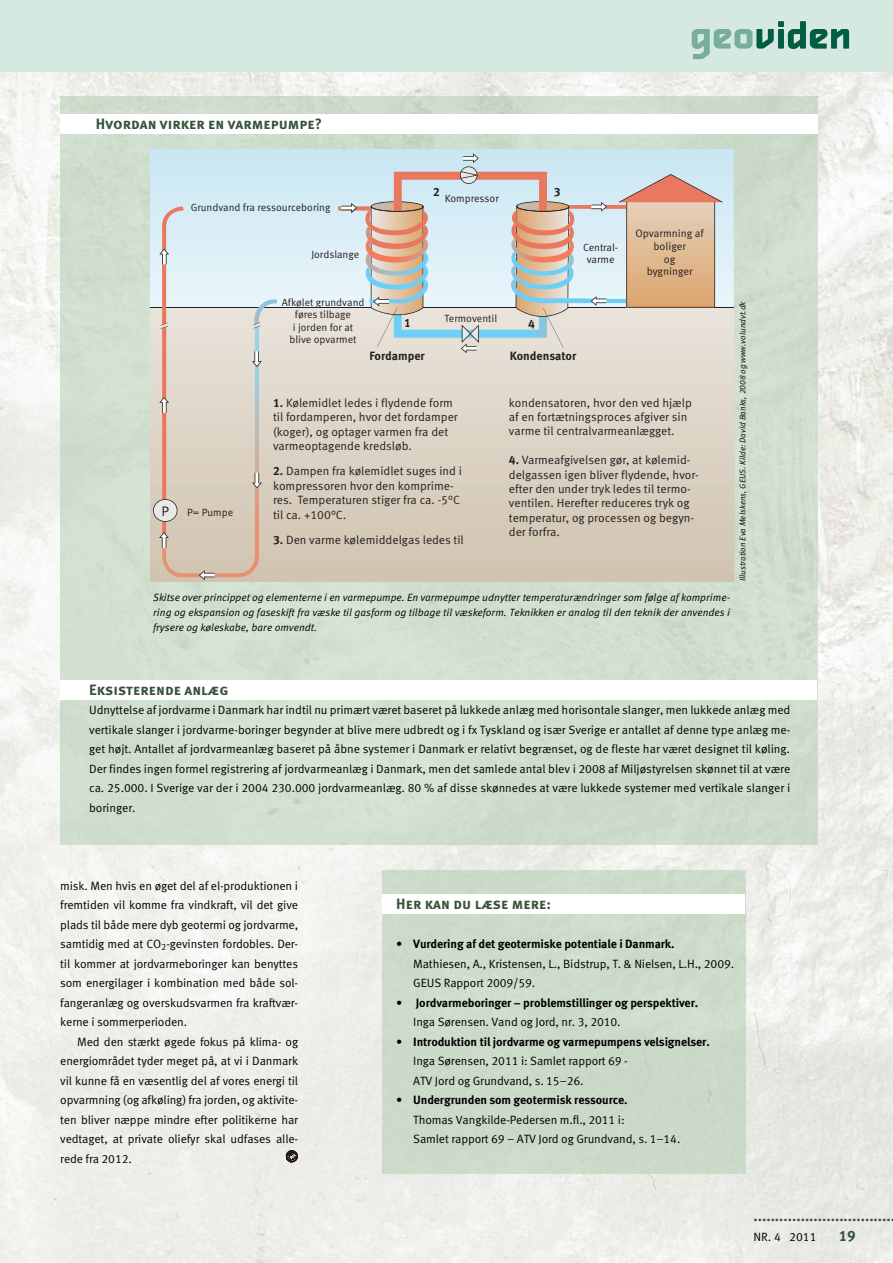
<style>
.page{position:relative;width:893px;height:1263px;background:#fff}
.page>*{position:absolute;margin:0;border:0;box-sizing:border-box;transform-origin:0 0}
.t1{font:700 15px "Meta Sc Offc";color:#365337}
.t2{font:700 15px "Meta Offc";color:#365337}
.t3{font:13.8px "Meta Offc Norm";color:#231f20}
.t4{font:12px/19.5px "Meta Offc Norm";letter-spacing:-.01em;color:#000;text-align:justify}
.t5{font:12px/14.4px "Meta Offc Norm";color:#231f20}
.t6{font:700 12px "Meta Offc";letter-spacing:-.01em;color:#000}
.t7{font:700 12px "Meta Offc";color:#231f20}
.t8{font:10.8px/12.6px "Meta Offc Norm";color:#231f20;text-align:center}
.t9{font:10.5px/15px "Meta Offc Norm Ita";color:#000;text-align:justify}
.t10{font:10.5px/12.6px "Meta Offc Norm";color:#231f20;text-align:center}
.t11{font:8.25px "Meta Offc Norm Ita";color:#000}
.s1{font-family:"Meta Offc";font-weight:700}
.s2{font-family:"Meta Offc Norm";font-weight:400}
</style>
<div class="page">
<img style="left:0;top:71px;width:893px;height:428px">
<img style="left:0;top:499px;width:893px;height:764px">
<div style="left:0;top:0;width:893px;height:71px;background:#d6e9e1"></div>
<svg style="left:692px;top:21px;width:157px;height:38px"></svg>
<svg style="left:286px;top:1151px;width:11px;height:11px"></svg>
<div style="left:60px;top:97px;width:757px;height:748px;background:#d1dfd0"></div>
<div style="left:382px;top:870px;width:363px;height:303px;background:#ccdac9"></div>
<div style="left:382px;top:894px;width:363px;height:19px;background:#fff"></div>
<svg style="left:150px;top:308px;width:584px;height:274px;background:#dad1c2"></svg>
<svg style="left:150px;top:149px;width:584px;height:158px;background:#d7ecf6"></svg>
<hr style="left:150px;top:307px;width:584px;height:1px;background:#231f20">
<img style="left:162px;top:326px;width:97px;height:251px">
<svg style="left:253px;top:299px;width:24px;height:29px"></svg>
<svg style="left:252px;top:351px;width:10px;height:16px"></svg>
<svg style="left:199px;top:570px;width:16px;height:10px"></svg>
<svg style="left:252px;top:473px;width:10px;height:15px"></svg>
<svg style="left:153px;top:207px;width:31px;height:350px;background:#ddd0c7"></svg>
<svg style="left:338px;top:153px;width:385px;height:200px;background:#d6d2cd"></svg>
<div style="left:61px;top:115px;width:757px;height:19px;background:#fff"></div>
<div style="left:61px;top:680px;width:756px;height:20px;background:#fff"></div>
<p class="t1" style="left:96px;top:115px;width:228px">Hvordan virker en varmepumpe?</p>
<p class="t10" style="left:191px;top:202px;width:141px">Grundvand fra ressourceboring</p>
<p class="t7" style="left:433px;top:187px;width:8px">2</p>
<p class="t7" style="left:554px;top:187px;width:8px">3</p>
<p class="t10" style="left:445px;top:193px;width:55px">Kompressor</p>
<p class="t10" style="left:311px;top:249px;width:49px">Jordslange</p>
<p class="t10" style="left:282px;top:296px;width:84px">Afkølet grundvand føres tilbage<br>i jorden for at blive opvarmet</p>
<p class="t7" style="left:404px;top:318px;width:8px">1</p>
<p class="t7" style="left:369px;top:351px;width:57px">Fordamper</p>
<p class="t10" style="left:583px;top:241px;width:37px">Central&shy;varme</p>
<p class="t10" style="left:445px;top:313px;width:54px">Termoventil</p>
<p class="t7" style="left:528px;top:319px;width:8px">4</p>
<p class="t7" style="left:510px;top:351px;width:68px">Kondensator</p>
<p class="t8" style="left:635px;top:228px;width:70px">Opvarmning af boliger<br>og<br>bygninger</p>
<p class="t3" style="left:162px;top:506px;width:9px">P</p>
<p class="t10" style="left:187px;top:507px;width:48px">P= Pumpe</p>
<p class="t5" style="left:273px;top:396px;width:186px"><span class="s1">1.</span> Kølemidlet ledes i flydende form til fordamperen, hvor det fordamper (koger), og optager varmen fra det varmeoptagende kredsløb.</p>
<p class="t5" style="left:273px;top:465px;width:190px"><span class="s1">2.</span> Dampen fra kølemidlet suges ind i kompressoren hvor den komprime&shy;res. Temperaturen stiger fra ca. -5°C til ca. +100°C.</p>
<p class="t5" style="left:273px;top:533px;width:192px"><span class="s1">3.</span> Den varme kølemiddelgas ledes til</p>
<p class="t5" style="left:509px;top:396px;width:184px">kondensatoren, hvor den ved hjælp af en fortætningsproces afgiver sin varme til centralvarmeanlægget.</p>
<p class="t5" style="left:509px;top:454px;width:191px"><span class="s1">4.</span> Varmeafgivelsen gør, at kølemid&shy;delgassen igen bliver flydende, hvor&shy;efter den under tryk ledes til termo&shy;ventilen. Herefter reduceres tryk og temperatur, og processen og begyn&shy;der forfra.</p>
<p class="t9" style="left:153px;top:591px;width:579px">Skitse over princippet og elementerne i en varmepumpe. En varmepumpe udnytter temperaturændringer som følge af komprime&shy;ring og ekspansion og faseskift fra væske til gasform og tilbage til væskeform. Teknikken er analog til den teknik der anvendes i frysere og køleskabe, bare omvendt.</p>
<p class="t11" style="left:739px;top:581px;width:281px;rotate:-90deg">Illustration Eva Melskens, GEUS. Kilde: David Banks, 2008 og www.volundvt.dk</p>
<p class="t1" style="left:89px;top:681px;width:141px">Eksisterende anlæg</p>
<p class="t4" style="left:89px;top:701px;width:703px">Udnyttelse af jordvarme i Danmark har indtil nu primært været baseret på lukkede anlæg med horisontale slanger, men lukkede anlæg med vertikale slanger i jordvarme-boringer begynder at blive mere udbredt og i fx Tyskland og især Sverige er antallet af denne type anlæg me&shy;get højt. Antallet af jordvarmeanlæg baseret på åbne systemer i Danmark er relativt begrænset, og de fleste har været designet til køling.<br>Der findes ingen formel registrering af jordvarmeanlæg i Danmark, men det samlede antal blev i 2008 af Miljøstyrelsen skønnet til at være ca. 25.000. I Sverige var der i 2004 230.000 jordvarmeanlæg. 80 % af disse skønnedes at være lukkede systemer med vertikale slanger i boringer.</p>
<p class="t4" style="left:60px;top:877px;width:239px">misk. Men hvis en øget del af el-produktionen i fremtiden vil komme fra vindkraft, vil det give plads til både mere dyb geotermi og jordvarme, samtidig med at CO<sub>2</sub>-gevinsten fordobles. Der&shy;til kommer at jordvarmeboringer kan benyttes som energilager i kombination med både sol&shy;fangeranlæg og overskudsvarmen fra kraftvær&shy;kerne i sommerperioden.</p>
<p class="t4" style="left:60px;top:1033px;width:239px;text-indent:17px">Med den stærkt øgede fokus på klima- og energiområdet tyder meget på, at vi i Danmark vil kunne få en væsentlig del af vores energi til opvarmning (og afkøling) fra jorden, og aktivite&shy;ten bliver næppe mindre efter politikerne har vedtaget, at private oliefyr skal udfases alle - rede fra 2012.</p>
<p class="t1" style="left:396px;top:895px;width:156px">Her kan du læse mere:</p>
<p class="t6" style="left:396px;top:939px;width:280px"><span class="s2">•</span> Vurdering af det geotermiske potentiale i Danmark.</p>
<p class="t4" style="left:413px;top:955px;width:322px">Mathiesen, A., Kristensen, L., Bidstrup, T. &amp; Nielsen, L.H., 2009.<br>GEUS Rapport 2009/59.</p>
<p class="t6" style="left:396px;top:998px;width:303px"><span class="s2">•</span> Jordvarmeboringer – problemstillinger og perspektiver.</p>
<p class="t4" style="left:413px;top:1013px;width:209px">Inga Sørensen. Vand og Jord, nr. 3, 2010.</p>
<p class="t6" style="left:396px;top:1037px;width:315px"><span class="s2">•</span> Introduktion til jordvarme og varmepumpens velsignelser.</p>
<p class="t4" style="left:413px;top:1052px;width:216px">Inga Sørensen, 2011 i: Samlet rapport 69 -<br>ATV Jord og Grundvand, s. 15–26.</p>
<p class="t6" style="left:396px;top:1095px;width:233px"><span class="s2">•</span> Undergrunden som geotermisk ressource.</p>
<p class="t4" style="left:413px;top:1111px;width:269px">Thomas Vangkilde-Pedersen m.fl., 2011 i:<br>Samlet rapport 69 – ATV Jord og Grundvand, s. 1–14.</p>
<p class="t1" style="left:753px;top:1207px;width:143px">.................................</p>
<p class="t4" style="left:753px;top:1228px;width:65px">NR. 4 2011</p>
<p class="t2" style="left:839px;top:1229px;width:19px">19</p>
</div>
